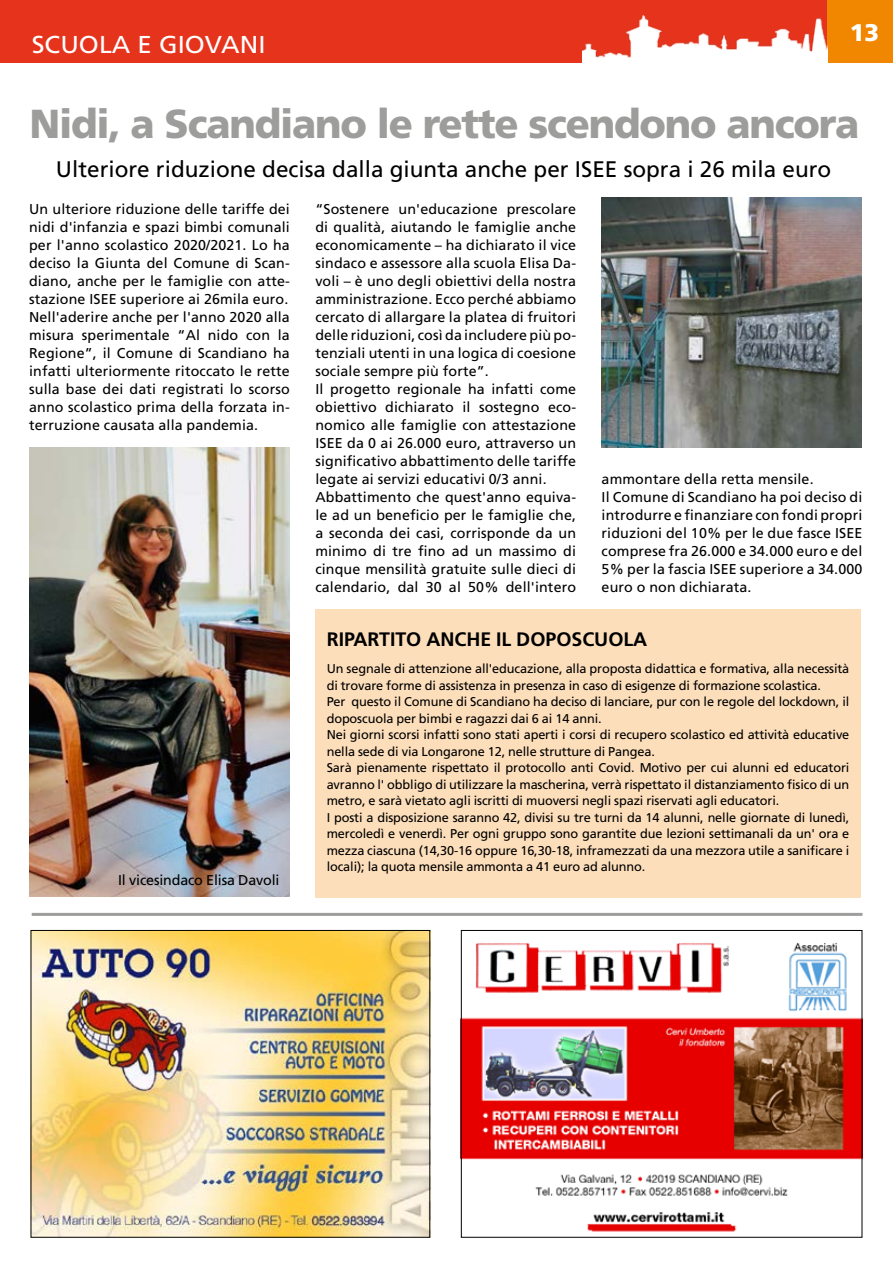
<style>
.page{position:relative;width:893px;height:1263px;background:#fff}
.page>*{position:absolute;margin:0;border:0;box-sizing:border-box;transform-origin:0 0}
.t1{font:900 40.5px "Frutiger";letter-spacing:-.03em;color:#9d9d9c}
.t2{font:24.45px "Frutiger";color:#fff;scale:1.06 1}
.t3{font:900 24px "Frutiger";color:#fff}
.t4{font:22.5px "Frutiger";color:#000}
.t5{font:700 19.5px "Frutiger";color:#000}
.t6{font:14.25px/18px "Frutiger";letter-spacing:.01em;color:#000}
.t7{font:14.25px "Frutiger";letter-spacing:-.01em;color:#000}
.t8{font:12.75px/16.5px "Frutiger";letter-spacing:-.01em;color:#000}
</style>
<div class="page">
<img style="left:33px;top:932px;width:395px;height:303px">
<img style="left:461px;top:930px;width:402px;height:308px">
<div style="left:461px;top:930px;width:401px;height:307px;border:1px solid #000"></div>
<div style="left:0;top:0;width:893px;height:63px;background:#e6331c"></div>
<div style="left:827px;top:0;width:66px;height:63px;background:#f18700"></div>
<img style="left:583px;top:16px;width:244px;height:47px">
<hr style="left:32px;top:913px;width:830px;height:3px;background:#9d9d9c">
<div style="left:315px;top:610px;width:546px;height:288px;background:#fddebb"></div>
<img style="left:29px;top:448px;width:261px;height:449px">
<img style="left:602px;top:198px;width:259px;height:250px">
<h2 class="t2" style="left:32px;top:30px;width:222px">SCUOLA E GIOVANI</h2>
<h3 class="t3" style="left:850px;top:19px;width:31px">13</h3>
<h1 class="t1" style="left:30px;top:100px;width:831px">Nidi, a Scandiano le rette scendono ancora</h1>
<h3 class="t4" style="left:56px;top:156px;width:777px">Ulteriore riduzione decisa dalla giunta anche per ISEE sopra i 26 mila euro</h3>
<p class="t6" style="left:29px;top:200px;width:262px;text-align:justify">Un ulteriore riduzione delle tariffe dei nidi d'infanzia e spazi bimbi comunali per l'anno scolastico 2020/2021. Lo ha deciso la Giunta del Comune di Scan&shy;diano, anche per le famiglie con atte&shy;stazione ISEE superiore ai 26mila euro.<br>Nell'aderire anche per l'anno 2020 alla misura sperimentale “Al nido con la Regione”, il Comune di Scandiano ha infatti ulteriormente ritoccato le rette sulla base dei dati registrati lo scorso anno scolastico prima della forzata in&shy;terruzione causata alla pandemia.</p>
<p class="t6" style="left:315px;top:200px;width:262px">“Sostenere un'educazione prescolare di qualità, aiutando le famiglie anche economicamente – ha dichiarato il vice sindaco e assessore alla scuola Elisa Da&shy;voli – è uno degli obiettivi della nostra amministrazione. Ecco perché abbiamo cercato di allargare la platea di fruitori delle riduzioni, così da includere più po&shy;tenziali utenti in una logica di coesione sociale sempre più forte”.<br>Il progetto regionale ha infatti come obiettivo dichiarato il sostegno eco&shy;nomico alle famiglie con attestazione ISEE da 0 ai 26.000 euro, attraverso un significativo abbattimento delle tariffe legate ai servizi educativi 0/3 anni.<br>Abbattimento che quest'anno equiva&shy;le ad un beneficio per le famiglie che, a seconda dei casi, corrisponde da un minimo di tre fino ad un massimo di cinque mensilità gratuite sulle dieci di calendario, dal 30 al 50% dell'intero</p>
<p class="t6" style="left:602px;top:470px;width:262px">ammontare della retta mensile.<br>Il Comune di Scandiano ha poi deciso di introdurre e finanziare con fondi propri riduzioni del 10% per le due fasce ISEE comprese fra 26.000 e 34.000 euro e del 5% per la fascia ISEE superiore a 34.000 euro o non dichiarata.</p>
<p class="t7" style="left:118px;top:872px;width:163px">Il vicesindaco Elisa Davoli</p>
<h3 class="t5" style="left:327px;top:628px;width:322px">RIPARTITO ANCHE IL DOPOSCUOLA</h3>
<p class="t8" style="left:327px;top:660px;width:524px">Un segnale di attenzione all'educazione, alla proposta didattica e formativa, alla necessità di trovare forme di assistenza in presenza in caso di esigenze di formazione scolastica.<br>Per questo il Comune di Scandiano ha deciso di lanciare, pur con le regole del lockdown, il doposcuola per bimbi e ragazzi dai 6 ai 14 anni.<br>Nei giorni scorsi infatti sono stati aperti i corsi di recupero scolastico ed attività educative nella sede di via Longarone 12, nelle strutture di Pangea.<br>Sarà pienamente rispettato il protocollo anti Covid. Motivo per cui alunni ed educatori avranno l' obbligo di utilizzare la mascherina, verrà rispettato il distanziamento fisico di un metro, e sarà vietato agli iscritti di muoversi negli spazi riservati agli educatori.<br>I posti a disposizione saranno 42, divisi su tre turni da 14 alunni, nelle giornate di lunedì, mercoledì e venerdì. Per ogni gruppo sono garantite due lezioni settimanali da un' ora e mezza ciascuna (14,30-16 oppure 16,30-18, inframezzati da una mezzora utile a sanificare i locali); la quota mensile ammonta a 41 euro ad alunno.</p>
</div>
